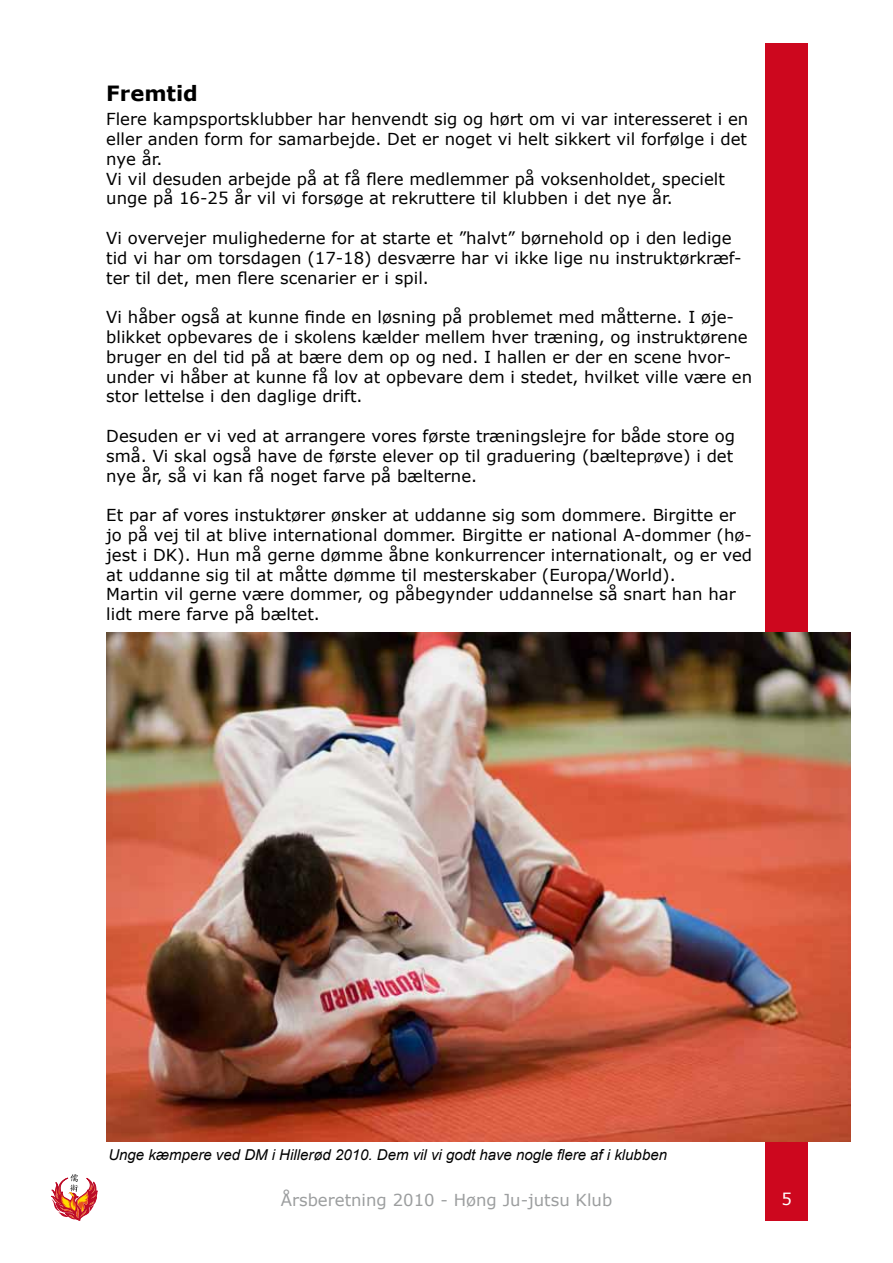
<style>
.page{position:relative;width:893px;height:1263px;background:#fff}
.page>*{position:absolute;margin:0;border:0;box-sizing:border-box;transform-origin:0 0}
.t1{font:700 21px "Verdana";color:#000}
.t2{font:16.5px/19.8px "Verdana";color:#000}
.t3{font:16.5px "Verdana";color:#9c9e9f}
.t4{font:16.5px "Verdana";color:#fff}
.t5{font:italic 15px "Arial";color:#000}
</style>
<div class="page">
<div style="left:765px;top:43px;width:43px;height:1177px;background:#cd071e"></div>
<svg style="left:52px;top:1174px;width:45px;height:46px"></svg>
<img style="left:106px;top:633px;width:744px;height:508px">
<p class="t1" style="left:106px;top:80px;width:93px">Fremtid</p>
<p class="t2" style="left:106px;top:109px;width:643px">Flere kampsportsklubber har henvendt sig og hørt om vi var interesseret i en eller anden form for samarbejde. Det er noget vi helt sikkert vil forfølge i det nye år.<br>Vi vil desuden arbejde på at få flere medlemmer på voksenholdet, specielt unge på 16-25 år vil vi forsøge at rekruttere til klubben i det nye år.</p>
<p class="t2" style="left:106px;top:228px;width:637px">Vi overvejer mulighederne for at starte et ”halvt” børnehold op i den ledige tid vi har om torsdagen (17-18) desværre har vi ikke lige nu instruktørkræf&shy;ter til det, men flere scenarier er i spil.</p>
<p class="t2" style="left:106px;top:307px;width:647px">Vi håber også at kunne finde en løsning på problemet med måtterne. I øje&shy;blikket opbevares de i skolens kælder mellem hver træning, og instruktørene bruger en del tid på at bære dem op og ned. I hallen er der en scene hvor&shy;under vi håber at kunne få lov at opbevare dem i stedet, hvilket ville være en stor lettelse i den daglige drift.</p>
<p class="t2" style="left:106px;top:426px;width:630px;text-align:justify">Desuden er vi ved at arrangere vores første træningslejre for både store og små. Vi skal også have de første elever op til graduering (bælteprøve) i det nye år, så vi kan få noget farve på bælterne.</p>
<p class="t2" style="left:106px;top:505px;width:647px">Et par af vores instuktører ønsker at uddanne sig som dommere. Birgitte er jo på vej til at blive international dommer. Birgitte er national A-dommer (hø&shy;jest i DK). Hun må gerne dømme åbne konkurrencer internationalt, og er ved at uddanne sig til at måtte dømme til mesterskaber (Europa/World).<br>Martin vil gerne være dommer, og påbegynder uddannelse så snart han har lidt mere farve på bæltet.</p>
<p class="t5" style="left:108px;top:1145px;width:560px">Unge kæmpere ved DM i Hillerød 2010. Dem vil vi godt have nogle flere af i klubben</p>
<p class="t3" style="left:281px;top:1189px;width:333px">Årsberetning 2010 - Høng Ju-jutsu Klub</p>
<p class="t4" style="left:781px;top:1189px;width:12px">5</p>
</div>
